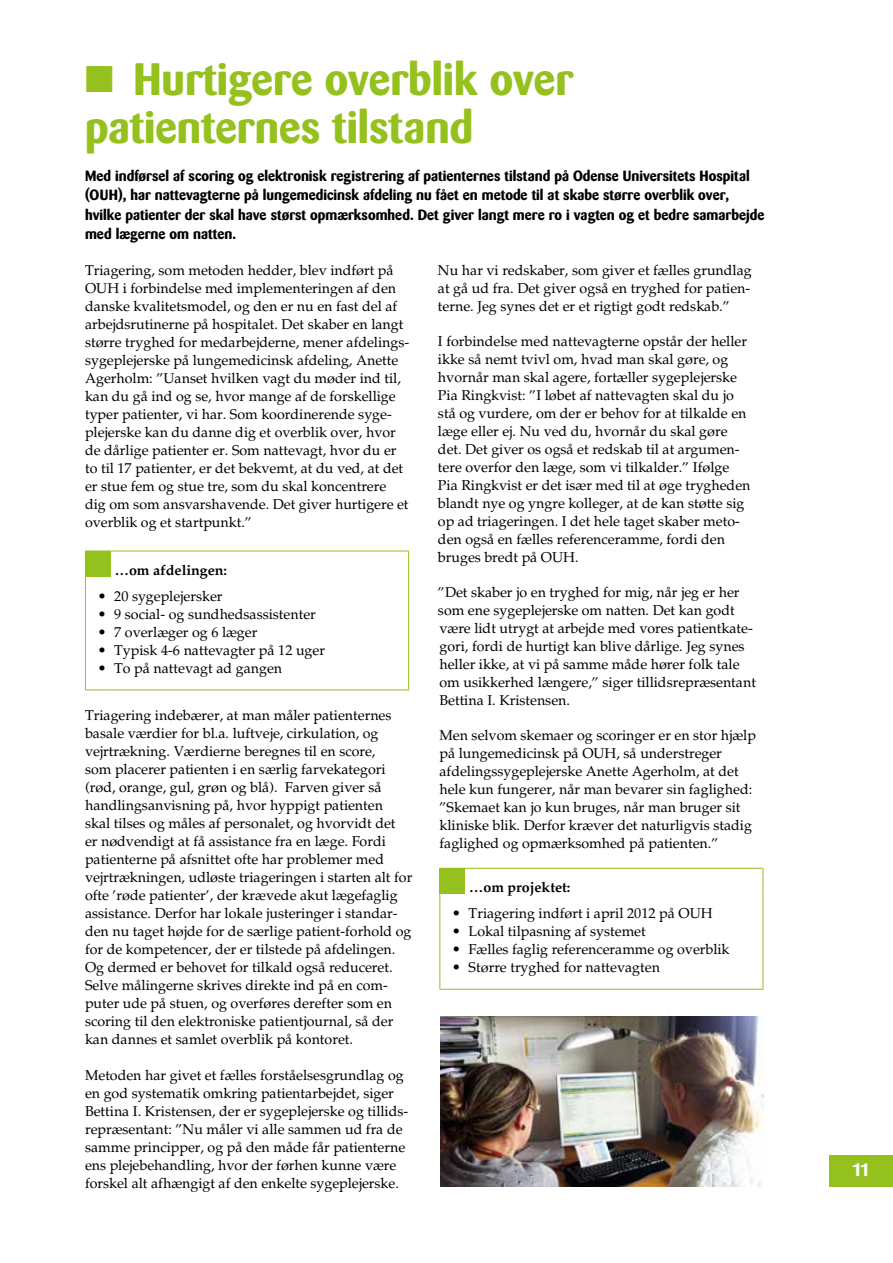
<style>
.page{position:relative;width:893px;height:1263px;background:#fff}
.page>*{position:absolute;margin:0;border:0;box-sizing:border-box;transform-origin:0 0}
.t1{font:700 45px/48px "Barmeno";color:#95c11f}
.t2{font:700 18px "Barmeno";color:#fff}
.t3{font:700 14.7px/19.5px "Barmeno";color:#000}
.t4{font:14.25px/18px "Palatino";color:#000}
.t5{font:700 14.25px "Palatino";color:#000}
.s1{font-family:"Raleigh";font-weight:700;font-size:15.75px}
</style>
<div class="page">
<svg style="left:85px;top:551px;width:26px;height:25px"></svg>
<hr style="left:111px;top:551px;width:298px;height:1px;background:#95c11f">
<hr style="left:85px;top:576px;width:1px;height:113px;background:#95c11f">
<hr style="left:408px;top:576px;width:1px;height:113px;background:#95c11f">
<svg style="left:85px;top:689px;width:26px;height:1px"></svg>
<hr style="left:111px;top:689px;width:298px;height:1px;background:#95c11f">
<svg style="left:408px;top:551px;width:1px;height:25px"></svg>
<svg style="left:439px;top:868px;width:26px;height:25px"></svg>
<hr style="left:465px;top:868px;width:298px;height:1px;background:#95c11f">
<hr style="left:439px;top:893px;width:1px;height:96px;background:#95c11f">
<hr style="left:763px;top:893px;width:1px;height:96px;background:#95c11f">
<svg style="left:439px;top:989px;width:26px;height:1px"></svg>
<hr style="left:465px;top:989px;width:298px;height:1px;background:#95c11f">
<svg style="left:763px;top:869px;width:1px;height:24px"></svg>
<div style="left:829px;top:1154px;width:64px;height:32px;background:#95c11f"></div>
<img style="left:440px;top:1016px;width:323px;height:170px">
<h1 class="t1" style="left:85px;top:55px;width:490px">■ Hurtigere overblik over patienternes tilstand</h1>
<p class="t3" style="left:85px;top:166px;width:681px">Med indførsel af scoring og elektronisk registrering af patienternes tilstand på Odense Universitets Hospital (OUH), har nattevagterne på lungemedicinsk afdeling nu fået en metode til at skabe større overblik over, hvilke patienter der skal have størst opmærksomhed. Det giver langt mere ro i vagten og et bedre samarbejde med lægerne om natten.</p>
<p class="t4" style="left:85px;top:261px;width:326px">Triagering, som metoden hedder, blev indført på OUH i forbindelse med implementeringen af den danske kvalitetsmodel, og den er nu en fast del af arbejdsrutinerne på hospitalet. Det skaber en langt større tryghed for medarbejderne, mener afdelings&shy;sygeplejerske på lungemedicinsk afdeling, Anette Agerholm: ”Uanset hvilken vagt du møder ind til, kan du gå ind og se, hvor mange af de forskellige typer patienter, vi har. Som koordinerende syge&shy;plejerske kan du danne dig et overblik over, hvor de dårlige patienter er. Som nattevagt, hvor du er to til 17 patienter, er det bekvemt, at du ved, at det er stue fem og stue tre, som du skal koncentrere dig om som ansvarshavende. Det giver hurtigere et overblik og et startpunkt.”</p>
<p class="t5" style="left:115px;top:561px;width:114px">…om afdelingen:</p>
<p class="t4" style="left:98px;top:587px;width:126px"><span class="s1">•</span> 20 sygeplejersker</p>
<p class="t4" style="left:98px;top:605px;width:219px"><span class="s1">•</span> 9 social- og sundhedsassistenter</p>
<p class="t4" style="left:98px;top:623px;width:161px"><span class="s1">•</span> 7 overlæger og 6 læger</p>
<p class="t4" style="left:98px;top:641px;width:228px"><span class="s1">•</span> Typisk 4-6 nattevagter på 12 uger</p>
<p class="t4" style="left:98px;top:659px;width:185px"><span class="s1">•</span> To på nattevagt ad gangen</p>
<p class="t4" style="left:85px;top:707px;width:329px">Triagering indebærer, at man måler patienternes basale værdier for bl.a. luftveje, cirkulation, og vejrtrækning. Værdierne beregnes til en score,<br>som placerer patienten i en særlig farvekategori (rød, orange, gul, grøn og blå). Farven giver så handlingsanvisning på, hvor hyppigt patienten<br>skal tilses og måles af personalet, og hvorvidt det<br>er nødvendigt at få assistance fra en læge. Fordi patienterne på afsnittet ofte har problemer med vejrtrækningen, udløste triageringen i starten alt for ofte ’røde patienter’, der krævede akut lægefaglig assistance. Derfor har lokale justeringer i standar&shy;den nu taget højde for de særlige patient-forhold og for de kompetencer, der er tilstede på afdelingen.<br>Og dermed er behovet for tilkald også reduceret.<br>Selve målingerne skrives direkte ind på en com&shy;puter ude på stuen, og overføres derefter som en scoring til den elektroniske patientjournal, så der kan dannes et samlet overblik på kontoret.</p>
<p class="t4" style="left:85px;top:1066px;width:325px">Metoden har givet et fælles forståelsesgrundlag og en god systematik omkring patientarbejdet, siger Bettina I. Kristensen, der er sygeplejerske og tillids&shy;repræsentant: ”Nu måler vi alle sammen ud fra de samme principper, og på den måde får patienterne ens plejebehandling, hvor der førhen kunne være forskel alt afhængigt af den enkelte sygeplejerske.</p>
<p class="t4" style="left:438px;top:261px;width:315px;text-align:justify">Nu har vi redskaber, som giver et fælles grundlag at gå ud fra. Det giver også en tryghed for patien&shy;terne. Jeg synes det er et rigtigt godt redskab.”</p>
<p class="t4" style="left:438px;top:332px;width:314px">I forbindelse med nattevagterne opstår der heller ikke så nemt tvivl om, hvad man skal gøre, og hvornår man skal agere, fortæller sygeplejerske Pia Ringkvist: ”I løbet af nattevagten skal du jo stå og vurdere, om der er behov for at tilkalde en læge eller ej. Nu ved du, hvornår du skal gøre det. Det giver os også et redskab til at argumen&shy;tere overfor den læge, som vi tilkalder.” Ifølge Pia Ringkvist er det især med til at øge trygheden blandt nye og yngre kolleger, at de kan støtte sig op ad triageringen. I det hele taget skaber meto&shy;den også en fælles referenceramme, fordi den bruges bredt på OUH.</p>
<p class="t4" style="left:438px;top:583px;width:320px">”Det skaber jo en tryghed for mig, når jeg er her som ene sygeplejerske om natten. Det kan godt være lidt utrygt at arbejde med vores patientkate&shy;gori, fordi de hurtigt kan blive dårlige. Jeg synes heller ikke, at vi på samme måde hører folk tale om usikkerhed længere,” siger tillidsrepræsentant Bettina I. Kristensen.</p>
<p class="t4" style="left:439px;top:727px;width:318px">Men selvom skemaer og scoringer er en stor hjælp på lungemedicinsk på OUH, så understreger afdelingssygeplejerske Anette Agerholm, at det hele kun fungerer, når man bevarer sin faglighed: ”Skemaet kan jo kun bruges, når man bruger sit kliniske blik. Derfor kræver det naturligvis stadig faglighed og opmærksomhed på patienten.”</p>
<p class="t5" style="left:469px;top:878px;width:103px">…om projektet:</p>
<p class="t4" style="left:453px;top:905px;width:261px"><span class="s1">•</span> Triagering indført i april 2012 på OUH</p>
<p class="t4" style="left:453px;top:923px;width:195px"><span class="s1">•</span> Lokal tilpasning af systemet</p>
<p class="t4" style="left:453px;top:941px;width:278px"><span class="s1">•</span> Fælles faglig referenceramme og overblik</p>
<p class="t4" style="left:453px;top:959px;width:209px"><span class="s1">•</span> Større tryghed for nattevagten</p>
<p class="t2" style="left:852px;top:1159px;width:19px">11</p>
</div>
